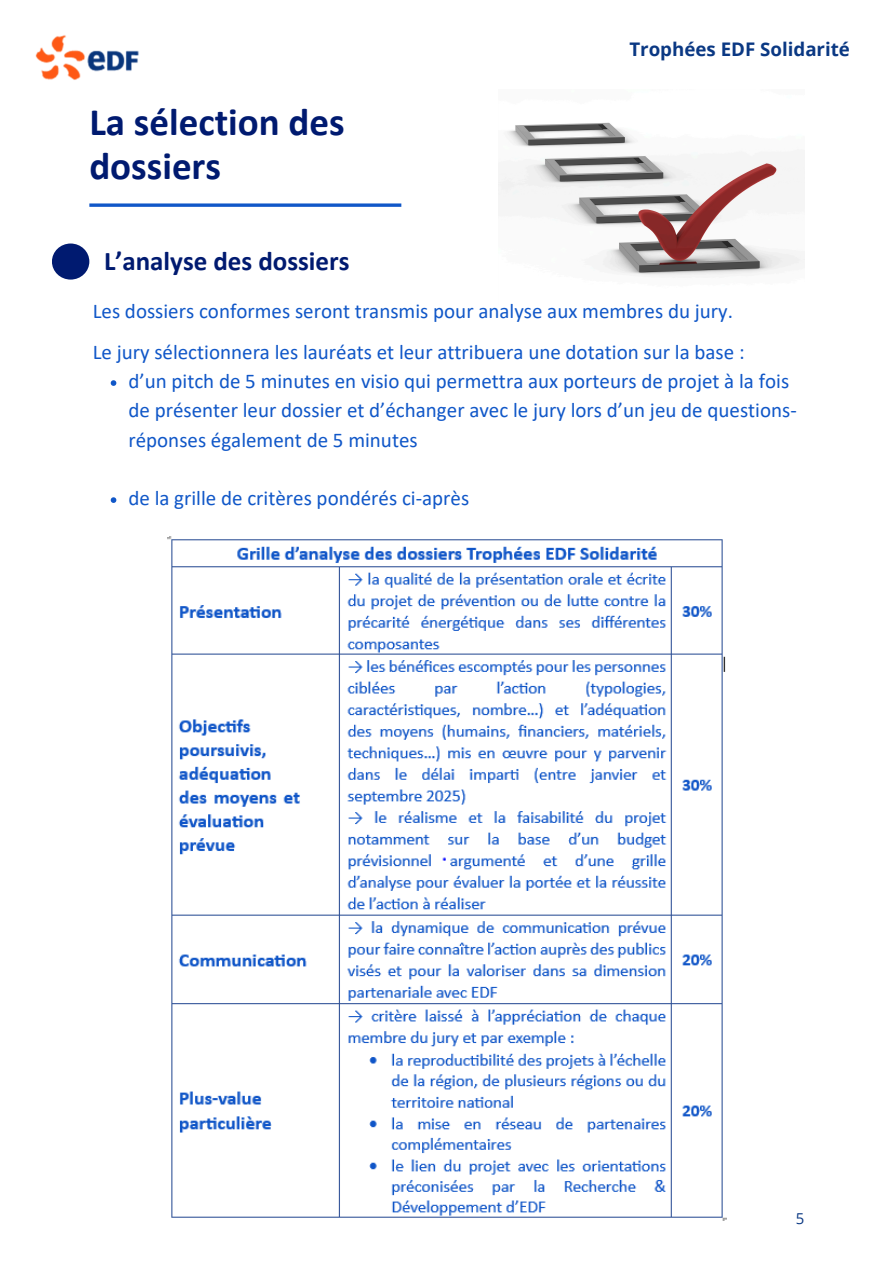
<style>
.page{position:relative;width:894px;height:1264px;background:#fff}
.page>*{position:absolute;margin:0;border:0;box-sizing:border-box;transform-origin:0 0}
.t1{font:700 39px/43.8px "Calibri";color:#001a70}
.t2{font:700 27px "Calibri";color:#001a70}
.t3{font:21px/29.2px "Calibri";color:#1057c8}
.t4{font:700 18.75px "Open Sans";color:#0a3883}
.t5{font:15px "Open Sans";color:#0a3883}
</style>
<div class="page">
<svg style="left:89px;top:203px;width:312px;height:4px"></svg>
<img style="left:498px;top:122px;width:306px;height:154px">
<img style="left:35px;top:35px;width:104px;height:45px">
<div style="left:52px;top:243px;width:37px;height:36px;background:#001a70;border-radius:50%"></div>
<img style="left:168px;top:536px;width:558px;height:684px">
<svg style="left:111px;top:380px;width:5px;height:6px"></svg>
<svg style="left:111px;top:497px;width:5px;height:6px"></svg>
<h2 class="t1" style="left:89px;top:103px;width:257px">La sélection des dossiers</h2>
<p class="t2" style="left:104px;top:250px;width:247px">L’analyse des dossiers</p>
<p class="t4" style="left:629px;top:36px;width:222px">Trophées EDF Solidarité</p>
<p class="t3" style="left:93px;top:298px;width:641px">Les dossiers conformes seront transmis pour analyse aux membres du jury.</p>
<p class="t3" style="left:93px;top:339px;width:653px">Le jury sélectionnera les lauréats et leur attribuera une dotation sur la base :</p>
<p class="t3" style="left:128px;top:368px;width:669px">d’un pitch de 5 minutes en visio qui permettra aux porteurs de projet à la fois de présenter leur dossier et d’échanger avec le jury lors d’un jeu de questions&shy;réponses également de 5 minutes</p>
<p class="t3" style="left:128px;top:485px;width:342px">de la grille de critères pondérés ci-après</p>
<h1 class="t5" style="left:795px;top:1208px;width:10px">5</h1>
</div>
